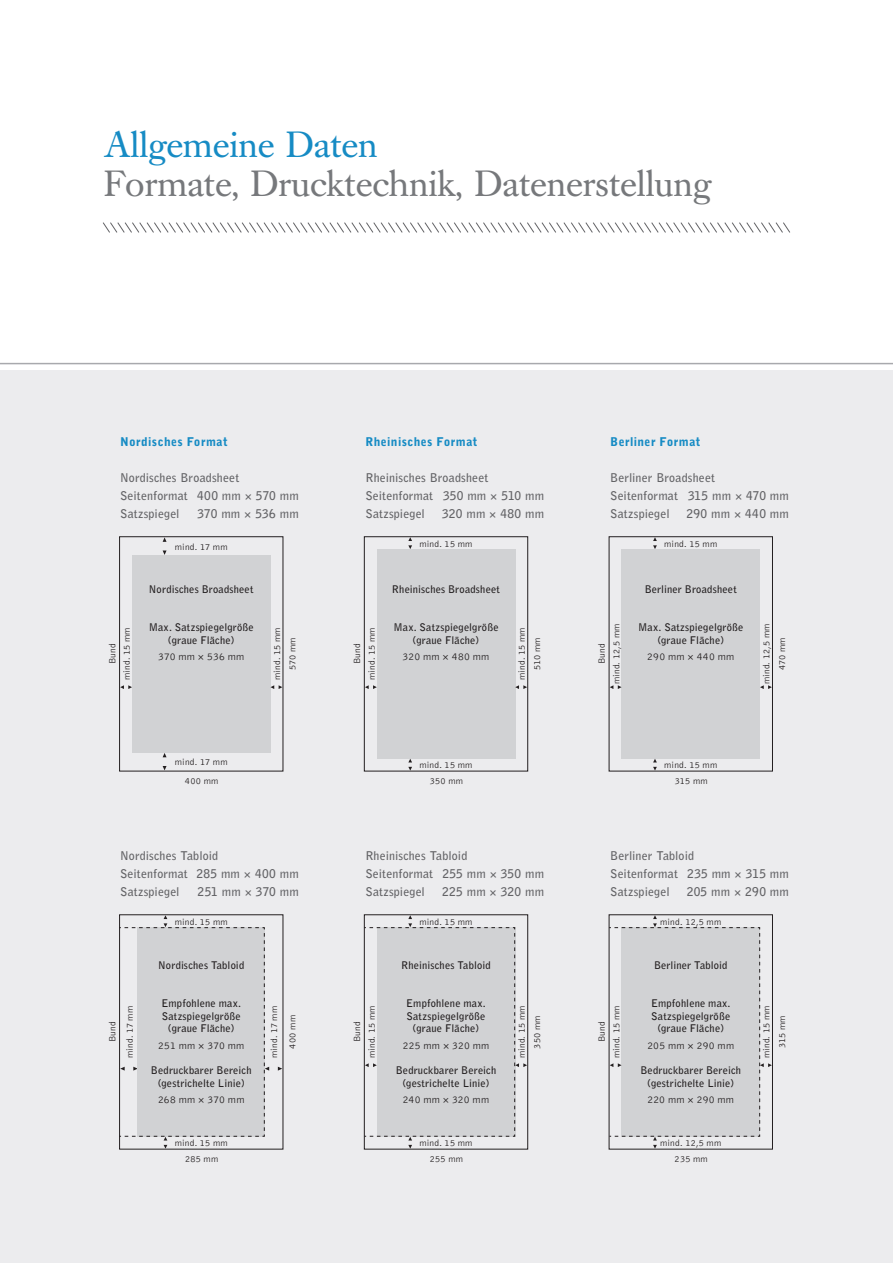
<style>
.page{position:relative;width:893px;height:1263px;background:#fff}
.page>*{position:absolute;margin:0;border:0;box-sizing:border-box;transform-origin:0 0}
.t1{font:36px "Caslon Buch BQ";color:#76787b}
.t2{font:36px "Caslon Buch BQ";color:#168bc4}
.t3{font:700 12px/18px "Bell Gothic";letter-spacing:.01em;color:#636366}
.t4{font:900 12px "Bell Gothic";letter-spacing:.03em;color:#168bc4}
.t5{font:700 12px "Bell Gothic";letter-spacing:.03em;color:#636366}
.t6{font:700 10.5px/12.6px "Bell Gothic";letter-spacing:.015em;color:#231f20;text-align:center}
.t7{font:300 10.5px "Bell Gothic";letter-spacing:.025em;color:#231f20}
.t8{font:300 9.3px/14.5px "Bell Gothic";letter-spacing:.025em;color:#231f20;text-align:center}
</style>
<div class="page">
<hr style="left:0;top:363px;width:893px;height:1px;background:#a8a9ad">
<div style="left:0;top:370px;width:893px;height:893px;background:#ececee"></div>
<svg style="left:103px;top:222px;width:687px;height:11px"></svg>
<div style="left:119px;top:536px;width:164px;height:235px;border:1px solid #231f20"></div>
<div style="left:132px;top:555px;width:138px;height:198px;background:#d1d2d4"></div>
<svg style="left:270px;top:685px;width:12px;height:4px"></svg>
<svg style="left:120px;top:685px;width:12px;height:4px"></svg>
<svg style="left:163px;top:766px;width:4px;height:4px"></svg>
<svg style="left:163px;top:537px;width:4px;height:5px"></svg>
<svg style="left:163px;top:550px;width:4px;height:5px"></svg>
<div style="left:364px;top:536px;width:164px;height:235px;border:1px solid #231f20"></div>
<div style="left:377px;top:549px;width:138px;height:210px;background:#d1d2d4"></div>
<svg style="left:515px;top:685px;width:12px;height:4px"></svg>
<svg style="left:365px;top:685px;width:12px;height:4px"></svg>
<svg style="left:408px;top:759px;width:4px;height:11px"></svg>
<svg style="left:408px;top:537px;width:4px;height:12px"></svg>
<div style="left:609px;top:536px;width:164px;height:235px;border:1px solid #231f20"></div>
<div style="left:622px;top:549px;width:138px;height:210px;background:#d1d2d4"></div>
<svg style="left:760px;top:685px;width:12px;height:4px"></svg>
<svg style="left:610px;top:685px;width:12px;height:4px"></svg>
<svg style="left:653px;top:759px;width:4px;height:11px"></svg>
<svg style="left:653px;top:537px;width:4px;height:12px"></svg>
<div style="left:119px;top:914px;width:164px;height:235px;border:1px solid #231f20"></div>
<svg style="left:119px;top:915px;width:150px;height:233px"></svg>
<svg style="left:363px;top:915px;width:164px;height:233px"></svg>
<svg style="left:608px;top:915px;width:164px;height:233px"></svg>
<h1 class="t2" style="left:104px;top:123px;width:275px">Allgemeine Daten</h1>
<h1 class="t1" style="left:104px;top:162px;width:608px">Formate, Drucktechnik, Datenerstellung</h1>
<p class="t4" style="left:120px;top:435px;width:109px">Nordisches Format</p>
<p class="t3" style="left:120px;top:469px;width:180px">Nordisches Broadsheet<br>Seitenformat 400 mm × 570 mm<br>Satzspiegel</p>
<p class="t3" style="left:197px;top:505px;width:103px">370 mm × 536 mm</p>
<p class="t4" style="left:365px;top:435px;width:114px">Rheinisches Format</p>
<p class="t3" style="left:365px;top:469px;width:180px">Rheinisches Broadsheet<br>Seitenformat 350 mm × 510 mm<br>Satzspiegel</p>
<p class="t3" style="left:442px;top:505px;width:103px">320 mm × 480 mm</p>
<p class="t4" style="left:610px;top:435px;width:92px">Berliner Format</p>
<p class="t3" style="left:610px;top:469px;width:180px">Berliner Broadsheet<br>Seitenformat 315 mm × 470 mm<br>Satzspiegel</p>
<p class="t5" style="left:686px;top:507px;width:104px">290 mm × 440 mm</p>
<p class="t8" style="left:175px;top:539px;width:54px">mind. 17 mm</p>
<p class="t8" style="left:419px;top:536px;width:55px">mind. 15 mm</p>
<p class="t8" style="left:664px;top:536px;width:55px">mind. 15 mm</p>
<p class="t6" style="left:149px;top:583px;width:106px">Nordisches Broadsheet</p>
<p class="t6" style="left:149px;top:621px;width:107px">Max. Satzspiegelgröße (graue Fläche)</p>
<p class="t7" style="left:158px;top:650px;width:88px">370 mm × 536 mm</p>
<p class="t8" style="left:105px;top:680px;width:55px;rotate:-90deg">Bund<br>mind. 15 mm</p>
<p class="t8" style="left:270px;top:680px;width:55px;rotate:-90deg">mind. 15 mm</p>
<p class="t8" style="left:285px;top:670px;width:34px;rotate:-90deg">570 mm</p>
<p class="t6" style="left:392px;top:583px;width:110px">Rheinisches Broadsheet</p>
<p class="t6" style="left:393px;top:621px;width:107px">Max. Satzspiegelgröße (graue Fläche)</p>
<p class="t7" style="left:403px;top:650px;width:88px">320 mm × 480 mm</p>
<p class="t8" style="left:350px;top:680px;width:55px;rotate:-90deg">Bund<br>mind. 15 mm</p>
<p class="t8" style="left:514px;top:680px;width:55px;rotate:-90deg">mind. 15 mm</p>
<p class="t8" style="left:530px;top:670px;width:34px;rotate:-90deg">510 mm</p>
<p class="t6" style="left:645px;top:583px;width:94px">Berliner Broadsheet</p>
<p class="t6" style="left:638px;top:621px;width:107px">Max. Satzspiegelgröße (graue Fläche)</p>
<p class="t7" style="left:647px;top:650px;width:89px">290 mm × 440 mm</p>
<p class="t8" style="left:594px;top:684px;width:63px;rotate:-90deg">Bund<br>mind. 12,5 mm</p>
<p class="t8" style="left:759px;top:684px;width:63px;rotate:-90deg">mind. 12,5 mm</p>
<p class="t8" style="left:775px;top:670px;width:34px;rotate:-90deg">470 mm</p>
<p class="t8" style="left:175px;top:755px;width:54px">mind. 17 mm</p>
<p class="t8" style="left:419px;top:758px;width:55px">mind. 15 mm</p>
<p class="t8" style="left:664px;top:758px;width:55px">mind. 15 mm</p>
<p class="t8" style="left:185px;top:773px;width:35px">400 mm</p>
<p class="t8" style="left:430px;top:773px;width:35px">350 mm</p>
<p class="t8" style="left:675px;top:773px;width:35px">315 mm</p>
<p class="t3" style="left:120px;top:847px;width:180px">Nordisches Tabloid<br>Seitenformat 285 mm × 400 mm<br>Satzspiegel</p>
<p class="t3" style="left:198px;top:883px;width:103px">251 mm × 370 mm</p>
<p class="t3" style="left:365px;top:847px;width:180px">Rheinisches Tabloid<br>Seitenformat 255 mm × 350 mm<br>Satzspiegel</p>
<p class="t3" style="left:442px;top:883px;width:103px">225 mm × 320 mm</p>
<p class="t3" style="left:610px;top:847px;width:180px">Berliner Tabloid<br>Seitenformat 235 mm × 315 mm<br>Satzspiegel</p>
<p class="t3" style="left:687px;top:883px;width:104px">205 mm × 290 mm</p>
<p class="t8" style="left:175px;top:914px;width:55px">mind. 15 mm</p>
<p class="t8" style="left:419px;top:914px;width:55px">mind. 15 mm</p>
<p class="t8" style="left:660px;top:914px;width:63px">mind. 12,5 mm</p>
<p class="t8" style="left:105px;top:1042px;width:22px;rotate:-90deg">Bund</p>
<p class="t6" style="left:158px;top:959px;width:88px">Nordisches Tabloid</p>
<p class="t6" style="left:162px;top:997px;width:81px">Empfohlene max.<br>Satzspiegelgröße (graue Fläche)</p>
<p class="t7" style="left:158px;top:1039px;width:88px">251 mm × 370 mm</p>
<p class="t6" style="left:151px;top:1064px;width:102px">Bedruckbarer Bereich (gestrichelte Linie)</p>
<p class="t7" style="left:158px;top:1093px;width:88px">268 mm × 370 mm</p>
<p class="t8" style="left:122px;top:1058px;width:54px;rotate:-90deg">mind. 17 mm</p>
<p class="t8" style="left:267px;top:1058px;width:54px;rotate:-90deg">mind. 17 mm</p>
<p class="t8" style="left:285px;top:1049px;width:35px;rotate:-90deg">400 mm</p>
<p class="t6" style="left:401px;top:959px;width:91px">Rheinisches Tabloid</p>
<p class="t6" style="left:406px;top:997px;width:81px">Empfohlene max.<br>Satzspiegelgröße (graue Fläche)</p>
<p class="t7" style="left:403px;top:1039px;width:88px">225 mm × 320 mm</p>
<p class="t6" style="left:396px;top:1064px;width:102px">Bedruckbarer Bereich (gestrichelte Linie)</p>
<p class="t7" style="left:403px;top:1093px;width:88px">240 mm × 320 mm</p>
<p class="t8" style="left:350px;top:1058px;width:55px;rotate:-90deg">Bund<br>mind. 15 mm</p>
<p class="t8" style="left:514px;top:1058px;width:55px;rotate:-90deg">mind. 15 mm</p>
<p class="t8" style="left:530px;top:1048px;width:35px;rotate:-90deg">350 mm</p>
<p class="t6" style="left:654px;top:959px;width:75px">Berliner Tabloid</p>
<p class="t6" style="left:651px;top:997px;width:81px">Empfohlene max.<br>Satzspiegelgröße (graue Fläche)</p>
<p class="t7" style="left:647px;top:1039px;width:88px">205 mm × 290 mm</p>
<p class="t6" style="left:640px;top:1064px;width:102px">Bedruckbarer Bereich (gestrichelte Linie)</p>
<p class="t7" style="left:647px;top:1093px;width:88px">220 mm × 290 mm</p>
<p class="t8" style="left:594px;top:1058px;width:55px;rotate:-90deg">Bund<br>mind. 15 mm</p>
<p class="t8" style="left:759px;top:1058px;width:55px;rotate:-90deg">mind. 15 mm</p>
<p class="t8" style="left:775px;top:1048px;width:35px;rotate:-90deg">315 mm</p>
<p class="t8" style="left:175px;top:1136px;width:55px">mind. 15 mm</p>
<p class="t8" style="left:419px;top:1136px;width:55px">mind. 15 mm</p>
<p class="t8" style="left:660px;top:1136px;width:63px">mind. 12,5 mm</p>
<p class="t8" style="left:185px;top:1151px;width:35px">285 mm</p>
<p class="t8" style="left:430px;top:1151px;width:35px">255 mm</p>
<p class="t8" style="left:675px;top:1151px;width:35px">235 mm</p>
</div>
